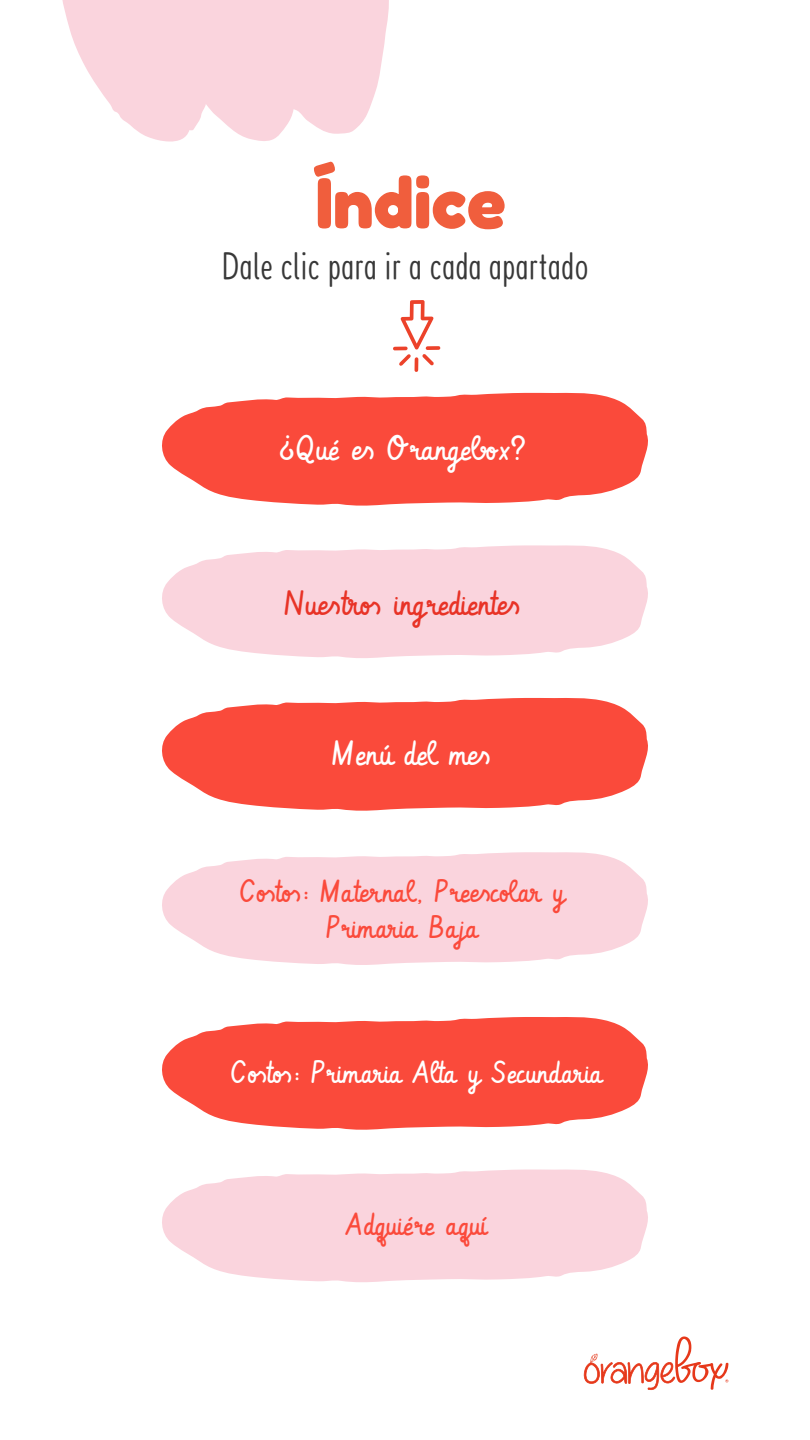
<style>
.page{position:relative;width:810px;height:1440px;background:#fff}
.page>*{position:absolute;margin:0;border:0;box-sizing:border-box;transform-origin:0 0}
.t1{font:700 72px "Fredoka";color:#f05e3d}
.t2{font:300 39px "Fredoka Condensed";color:#383838}
.t3{font:33px "Vibur";color:#fff}
.t4{font:33px "Vibur";color:#e83326}
.t5{font:30px/36px "Vibur";color:#fa4a3b;text-align:center}
.t6{font:30px "Vibur";color:#fff}
</style>
<div class="page">
<svg style="left:162px;top:392px;width:486px;height:114px;fill:#fa4a3b"></svg>
<svg style="left:162px;top:698px;width:486px;height:113px;fill:#fa4a3b"></svg>
<svg style="left:162px;top:545px;width:486px;height:113px;fill:#fad4dd"></svg>
<svg style="left:162px;top:852px;width:486px;height:113px;fill:#fad4dd"></svg>
<svg style="left:162px;top:1017px;width:486px;height:113px;fill:#fa4a3b"></svg>
<svg style="left:162px;top:1169px;width:486px;height:113px;fill:#fad4dd"></svg>
<svg style="left:584px;top:1336px;width:144px;height:54px"></svg>
<svg style="left:62px;top:0;width:327px;height:142px;fill:#fad4dd"></svg>
<svg style="left:393px;top:300px;width:47px;height:72px"></svg>
<p class="t1" style="left:316px;top:156px;width:191px">Índice</p>
<p class="t2" style="left:221px;top:243px;width:369px">Dale clic para ir a cada apartado</p>
<p class="t3" style="left:279px;top:428px;width:247px">¿Qué es Orangebox?</p>
<p class="t4" style="left:284px;top:583px;width:237px">Nuestros ingredientes</p>
<p class="t3" style="left:332px;top:733px;width:160px">Menú del mes</p>
<p class="t5" style="left:240px;top:875px;width:326px">Costos: Maternal, Preescolar y<br>Primaria Baja</p>
<p class="t6" style="left:231px;top:1054px;width:373px">Costos: Primaria Alta y Secundaria</p>
<p class="t5" style="left:347px;top:1209px;width:141px">Adquiére aquí</p>
</div>
